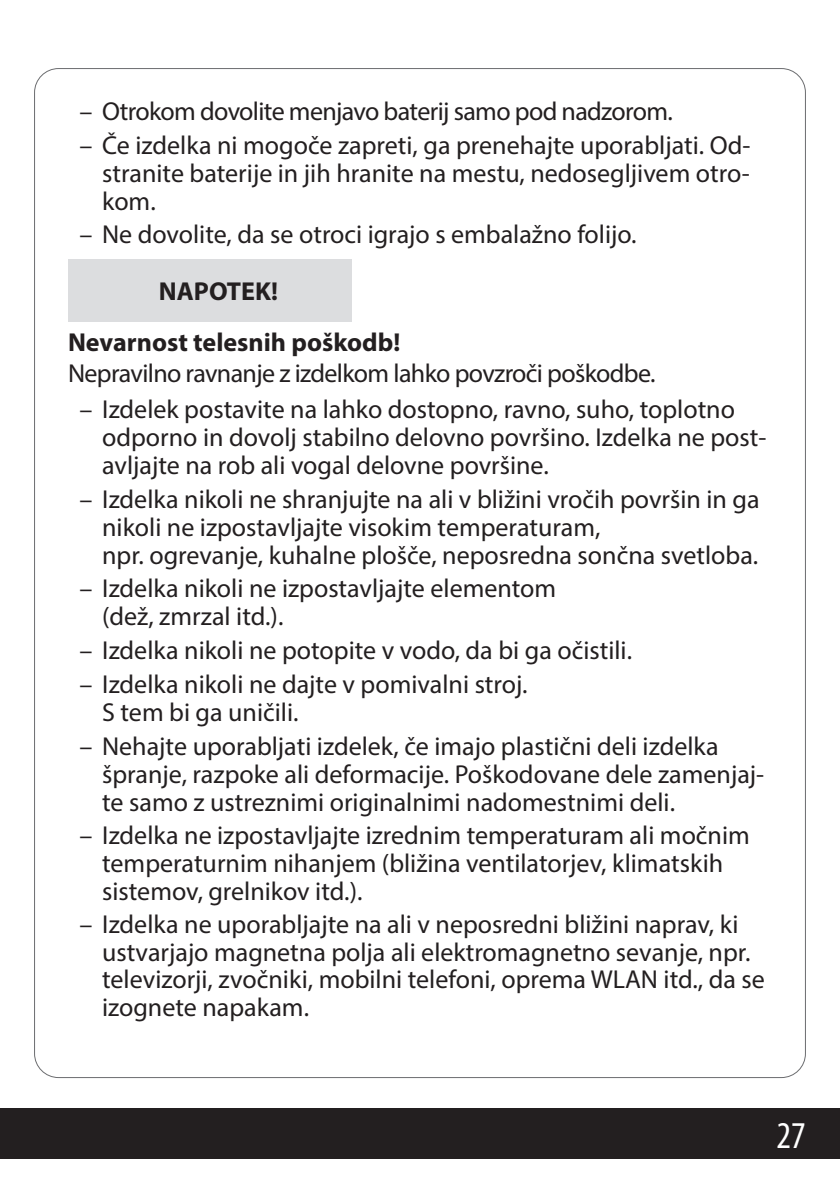
<style>
.page{position:relative;width:840px;height:1191px;background:#fff}
.page>*{position:absolute;margin:0;border:0;box-sizing:border-box;transform-origin:0 0}
.t1{font:condensed 38px "Myriad Pro";color:#fff}
.t2{font:26px/28px "Myriad Pro";color:#231f20}
.t3{font:26px "Myriad Pro";letter-spacing:-.025em;color:#231f20}
.t4{font:700 26px/51px "Myriad Pro";color:#231f20}
</style>
<div class="page">
<div style="left:0;top:1108px;width:839px;height:51px;background:#231f20"></div>
<div style="left:68px;top:260px;width:283px;height:62px;background:#dcdddf"></div>
<p class="t3" style="left:79px;top:95px;width:594px">– Otrokom dovolite menjavo baterij samo pod nadzorom.</p>
<p class="t2" style="left:102px;top:130px;width:649px;text-align:justify;text-indent:-23px">– Če izdelka ni mogoče zapreti, ga prenehajte uporabljati. Od&shy;stranite baterije in jih hranite na mestu, nedosegljivem otro&shy;kom.</p>
<p class="t2" style="left:79px;top:220px;width:558px">– Ne dovolite, da se otroci igrajo s embalažno folijo.</p>
<p class="t4" style="left:68px;top:265px;width:333px;text-indent:91px">NAPOTEK!<br>Nevarnost telesnih poškodb!</p>
<p class="t3" style="left:68px;top:357px;width:588px">Nepravilno ravnanje z izdelkom lahko povzroči poškodbe.</p>
<p class="t2" style="left:102px;top:395px;width:665px;text-indent:-23px">– Izdelek postavite na lahko dostopno, ravno, suho, toplotno odporno in dovolj stabilno delovno površino. Izdelka ne post&shy;avljajte na rob ali vogal delovne površine.</p>
<p class="t2" style="left:102px;top:484px;width:658px;text-indent:-23px">– Izdelka nikoli ne shranjujte na ali v bližini vročih površin in ga nikoli ne izpostavljajte visokim temperaturam,<br>npr. ogrevanje, kuhalne plošče, neposredna sončna svetloba.</p>
<p class="t2" style="left:102px;top:574px;width:455px;text-indent:-23px">– Izdelka nikoli ne izpostavljajte elementom (dež, zmrzal itd.).</p>
<p class="t2" style="left:79px;top:636px;width:554px">– Izdelka nikoli ne potopite v vodo, da bi ga očistili.</p>
<p class="t2" style="left:102px;top:669px;width:426px;text-indent:-23px">– Izdelka nikoli ne dajte v pomivalni stroj.<br>S tem bi ga uničili.</p>
<p class="t2" style="left:102px;top:731px;width:663px;text-indent:-23px">– Nehajte uporabljati izdelek, če imajo plastični deli izdelka špranje, razpoke ali deformacije. Poškodovane dele zamenjaj&shy;te samo z ustreznimi originalnimi nadomestnimi deli.</p>
<p class="t2" style="left:102px;top:821px;width:648px;text-indent:-23px">– Izdelka ne izpostavljajte izrednim temperaturam ali močnim temperaturnim nihanjem (bližina ventilatorjev, klimatskih sistemov, grelnikov itd.).</p>
<p class="t2" style="left:102px;top:910px;width:664px;text-indent:-23px">– Izdelka ne uporabljajte na ali v neposredni bližini naprav, ki ustvarjajo magnetna polja ali elektromagnetno sevanje, npr. televizorji, zvočniki, mobilni telefoni, oprema WLAN itd., da se izognete napakam.</p>
<h1 class="t1" style="left:776px;top:1112px;width:31px">27</h1>
</div>
